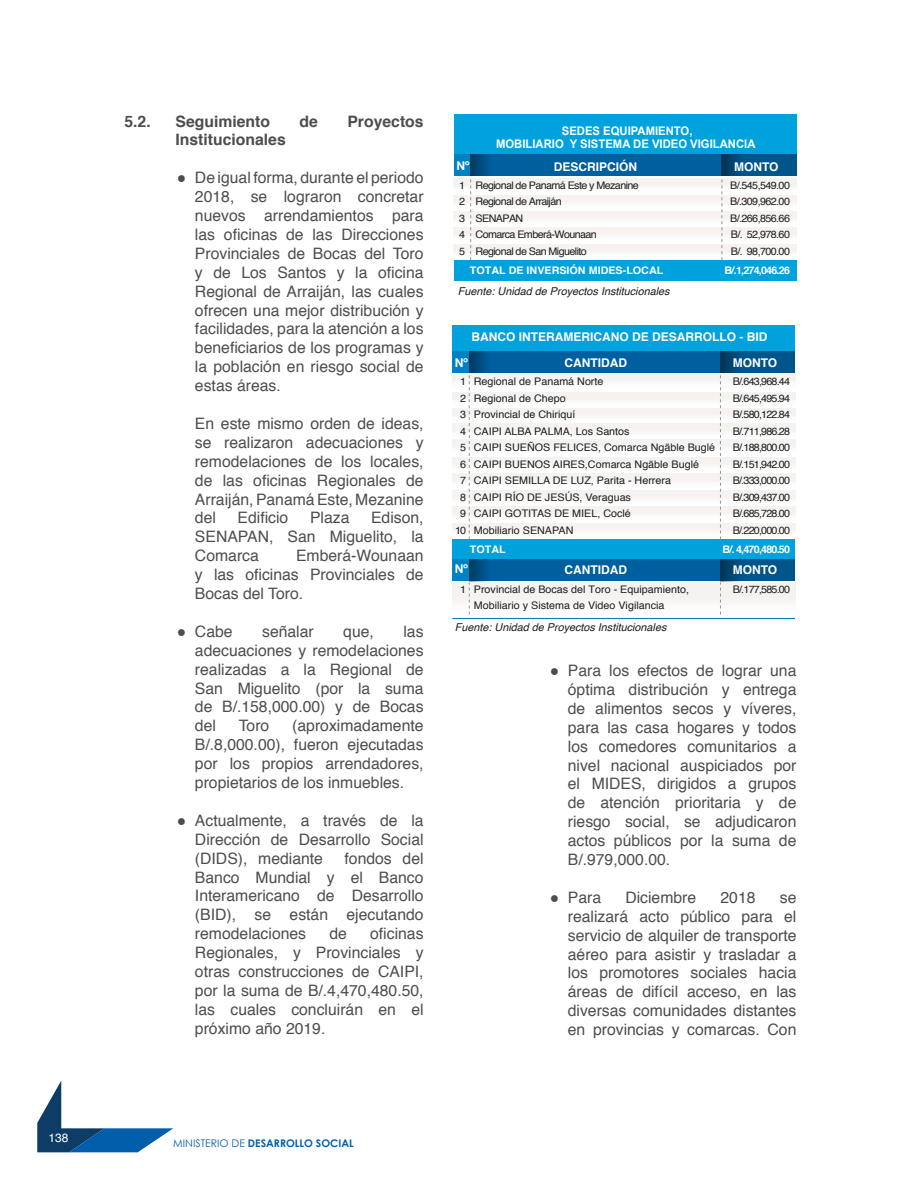
<style>
.page{position:relative;width:918px;height:1188px;background:#fff}
.page>*{position:absolute;margin:0;border:0;box-sizing:border-box;transform-origin:0 0}
.t1{font:15.75px/18.9px "Helvetica";color:#4d4d4f;text-align:justify}
.t2{font:700 15.75px "Helvetica";color:#4d4d4f}
.t3{font:700 12px "Helvetica";color:#fff}
.t4{font:12px "Helvetica";color:#fff}
.t5{font:700 11.85px/13.5px "Arial";color:#fff;text-align:center;scale:.95 1}
.t6{font:italic 10.8px "Helvetica";color:#1d1d1b}
.t7{font:700 10.5px "Century Gothic";color:#005eab}
.t8{font:10.35px/16.5px "Helvetica";color:#1d1d1b;text-align:justify}
.t9{font:10.35px/16.5px "Helvetica";letter-spacing:-.055em;color:#1d1d1b}
.t10{font:700 10.35px "Helvetica";color:#fff}
.s1{font-weight:400}
</style>
<div class="page">
<svg style="left:37px;top:1081px;width:136px;height:71px"></svg>
<div style="left:454px;top:179px;width:342px;height:13px;background:#f6f4f2"></div>
<svg style="left:454px;top:195px;width:342px;height:12px"></svg>
<svg style="left:454px;top:211px;width:342px;height:14px"></svg>
<svg style="left:454px;top:228px;width:342px;height:14px"></svg>
<svg style="left:454px;top:244px;width:342px;height:14px"></svg>
<div style="left:454px;top:261px;width:342px;height:20px;background:#00a2de"></div>
<svg style="left:722px;top:178px;width:1px;height:82px"></svg>
<svg style="left:470px;top:178px;width:1px;height:82px"></svg>
<div style="left:454px;top:115px;width:342px;height:40px;background:#00a2de"></div>
<div style="left:454px;top:155px;width:17px;height:21px;background:#0082c2"></div>
<div style="left:471px;top:155px;width:251px;height:21px;background:#005f9e"></div>
<div style="left:471px;top:155px;width:20px;height:21px;background:linear-gradient(to right,#003a61,#005b97)"></div>
<div style="left:722px;top:155px;width:74px;height:21px;background:#00558b"></div>
<div style="left:722px;top:155px;width:20px;height:21px;background:linear-gradient(to right,#003454,#005184)"></div>
<div style="left:452px;top:374px;width:343px;height:13px;background:#f6f4f2"></div>
<svg style="left:452px;top:392px;width:343px;height:14px"></svg>
<svg style="left:452px;top:408px;width:343px;height:12px"></svg>
<svg style="left:452px;top:424px;width:343px;height:14px"></svg>
<div style="left:452px;top:440px;width:343px;height:14px;background:#f6f4f2"></div>
<svg style="left:452px;top:457px;width:343px;height:11px"></svg>
<div style="left:452px;top:474px;width:343px;height:14px;background:#f6f3f2"></div>
<svg style="left:452px;top:491px;width:343px;height:13px"></svg>
<div style="left:452px;top:507px;width:343px;height:13px;background:#f6f4f2"></div>
<svg style="left:452px;top:523px;width:343px;height:14px"></svg>
<div style="left:452px;top:583px;width:343px;height:36px;background:#f6f5f3"></div>
<div style="left:452px;top:325px;width:343px;height:27px;background:#00a2de"></div>
<div style="left:452px;top:540px;width:343px;height:20px;background:#00a2de"></div>
<div style="left:452px;top:351px;width:17px;height:21px;background:#0082c2"></div>
<div style="left:469px;top:351px;width:251px;height:21px;background:#005f9e"></div>
<svg style="left:469px;top:351px;width:18px;height:21px"></svg>
<div style="left:720px;top:351px;width:75px;height:21px;background:#00558b"></div>
<svg style="left:720px;top:351px;width:18px;height:21px"></svg>
<div style="left:452px;top:560px;width:17px;height:21px;background:#0082c2"></div>
<div style="left:469px;top:560px;width:251px;height:21px;background:#005f9e"></div>
<svg style="left:469px;top:560px;width:18px;height:21px"></svg>
<div style="left:720px;top:560px;width:75px;height:21px;background:#00558b"></div>
<svg style="left:720px;top:560px;width:18px;height:21px"></svg>
<hr style="left:452px;top:618px;width:343px;height:1px;background:#0082c2">
<svg style="left:720px;top:375px;width:1px;height:165px"></svg>
<svg style="left:469px;top:375px;width:1px;height:165px"></svg>
<svg style="left:720px;top:583px;width:1px;height:31px"></svg>
<svg style="left:469px;top:583px;width:1px;height:31px"></svg>
<p class="t4" style="left:49px;top:1129px;width:22px">138</p>
<p class="t2" style="left:124px;top:108px;width:28px">5.2.</p>
<p class="t2" style="left:175px;top:108px;width:96px">Seguimiento</p>
<p class="t2" style="left:300px;top:108px;width:20px">de</p>
<p class="t2" style="left:347px;top:108px;width:78px">Proyectos</p>
<p class="t2" style="left:175px;top:127px;width:112px">Institucionales</p>
<p class="t1" style="left:195px;top:169px;width:230px;text-indent:-18px">● De igual forma, durante el periodo 2018, se lograron concretar nuevos arrendamientos para las oficinas de las Direcciones Provinciales de Bocas del Toro y de Los Santos y la oficina Regional de Arraiján, las cuales ofrecen una mejor distribución y facilidades, para la atención a los beneficiarios de los programas y la población en riesgo social de estas áreas.</p>
<p class="t1" style="left:195px;top:414px;width:230px">En este mismo orden de ideas, se realizaron adecuaciones y remodelaciones de los locales, de las oficinas Regionales de Arraiján, Panamá Este, Mezanine del</p>
<p class="t1" style="left:238px;top:509px;width:52px">Edificio</p>
<p class="t1" style="left:310px;top:509px;width:41px">Plaza</p>
<p class="t1" style="left:195px;top:509px;width:230px;text-indent:176px">Edison, SENAPAN, San Miguelito, la Comarca</p>
<p class="t1" style="left:195px;top:547px;width:230px;text-indent:101px">Emberá-Wounaan y las oficinas Provinciales de Bocas del Toro.</p>
<p class="t1" style="left:177px;top:622px;width:57px">● Cabe</p>
<p class="t1" style="left:262px;top:622px;width:53px">señalar</p>
<p class="t1" style="left:343px;top:622px;width:32px">que,</p>
<p class="t1" style="left:195px;top:622px;width:230px;text-indent:208px">las adecuaciones y remodelaciones realizadas a la Regional de San Miguelito (por la suma de B/.158,000.00) y de Bocas del</p>
<p class="t1" style="left:195px;top:717px;width:230px;text-indent:97px">(aproximadamente B/.8,000.00), fueron ejecutadas por los propios arrendadores, propietarios de los inmuebles.</p>
<p class="t1" style="left:195px;top:811px;width:230px;text-indent:-18px">● Actualmente, a través de la Dirección de Desarrollo Social (DIDS), mediante</p>
<p class="t1" style="left:239px;top:717px;width:32px">Toro</p>
<p class="t1" style="left:195px;top:849px;width:230px;text-indent:150px">fondos del Banco Mundial y el Banco Interamericano de Desarrollo (BID), se están ejecutando remodelaciones</p>
<p class="t1" style="left:195px;top:925px;width:230px;text-indent:175px">oficinas Regionales, y Provinciales y otras construcciones de CAIPI, por la suma de B/.4,470,480.50, las cuales concluirán en el próximo año 2019.</p>
<p class="t1" style="left:329px;top:925px;width:19px">de</p>
<p class="t5" style="left:496px;top:124px;width:275px">SEDES EQUIPAMIENTO,<br>MOBILIARIO Y SISTEMA DE VIDEO VIGILANCIA</p>
<p class="t3" style="left:456px;top:156px;width:15px">Nº</p>
<p class="t3" style="left:554px;top:157px;width:85px">DESCRIPCIÓN</p>
<p class="t3" style="left:734px;top:157px;width:46px">MONTO</p>
<p class="t9" style="left:476px;top:177px;width:165px">Regional de Panamá Este y Mezanine<br>Regional de Arraiján<br>SENAPAN<br>Comarca Emberá-Wounaan<br>Regional de San Miguelito</p>
<p class="t8" style="left:459px;top:177px;width:7px">1<br>2<br>3<br>4<br>5</p>
<p class="t8" style="left:730px;top:177px;width:61px">B/.545,549.00<br>B/.309,962.00<br>B/.266,856.66<br>B/. 52,978.60<br>B/. 98,700.00</p>
<p class="t10" style="left:470px;top:262px;width:195px">TOTAL DE INVERSIÓN MIDES-LOCAL</p>
<p class="t10" style="left:725px;top:262px;width:67px">B/.1,274,046.26</p>
<p class="t6" style="left:458px;top:282px;width:213px">Fuente: Unidad de Proyectos Institucionales</p>
<p class="t3" style="left:472px;top:327px;width:297px">BANCO INTERAMERICANO DE DESARROLLO - BID</p>
<p class="t3" style="left:455px;top:353px;width:15px">Nº</p>
<p class="t3" style="left:564px;top:353px;width:64px">CANTIDAD</p>
<p class="t3" style="left:733px;top:353px;width:46px">MONTO</p>
<p class="t8" style="left:474px;top:374px;width:243px;text-align:left">Regional de Panamá Norte<br>Regional de Chepo<br>Provincial de Chiriquí<br>CAIPI ALBA PALMA, Los Santos<br>CAIPI SUEÑOS FELICES, Comarca Ngäble Buglé<br>CAIPI BUENOS AIRES,Comarca Ngäble Buglé<br>CAIPI SEMILLA DE LUZ, Parita - Herrera<br>CAIPI RÍO DE JESÚS, Veraguas<br>CAIPI GOTITAS DE MIEL, Coclé<br>Mobiliario SENAPAN</p>
<p class="t8" style="left:455px;top:374px;width:13px;text-align:center">1<br>2<br>3<br>4<br>5<br>6<br>7<br>8<br>9<br>10</p>
<p class="t8" style="left:733px;top:374px;width:59px">B/.643,968.44<br>B/.645,495.94<br>B/.580,122.84<br>B/.711,986.28<br>B/.188,800.00<br>B/.151,942.00<br>B/.333,000.00<br>B/.309,437.00<br>B/.685,728.00<br>B/.220,000.00</p>
<p class="t10" style="left:470px;top:541px;width:37px">TOTAL</p>
<p class="t10" style="left:723px;top:541px;width:69px">B/. 4,470,480.50</p>
<p class="t3" style="left:455px;top:559px;width:15px">Nº</p>
<p class="t3" style="left:564px;top:560px;width:64px">CANTIDAD</p>
<p class="t3" style="left:733px;top:560px;width:46px">MONTO</p>
<p class="t8" style="left:474px;top:581px;width:217px">Provincial de Bocas del Toro - Equipamiento,<br>Mobiliario y Sistema de Video Vigilancia</p>
<p class="t8" style="left:460px;top:581px;width:7px">1</p>
<p class="t8" style="left:733px;top:581px;width:59px">B/.177,585.00</p>
<p class="t6" style="left:455px;top:618px;width:213px">Fuente: Unidad de Proyectos Institucionales</p>
<p class="t1" style="left:568px;top:662px;width:230px;text-indent:-18px">● Para los efectos de lograr una óptima distribución y entrega de alimentos secos y víveres, para las casa hogares y todos los comedores comunitarios a nivel nacional auspiciados por el MIDES, dirigidos a grupos de atención prioritaria y de riesgo social, se adjudicaron actos públicos por la suma de B/.979,000.00.</p>
<p class="t1" style="left:550px;top:888px;width:53px">● Para</p>
<p class="t1" style="left:625px;top:888px;width:72px">Diciembre</p>
<p class="t1" style="left:721px;top:888px;width:37px">2018</p>
<p class="t1" style="left:568px;top:888px;width:230px;text-indent:212px">se realizará acto público para el servicio de alquiler de transporte aéreo para asistir y trasladar a los promotores sociales hacia áreas de difícil acceso, en las diversas comunidades distantes en provincias y comarcas. Con</p>
<p class="t7" style="left:173px;top:1135px;width:182px"><span class="s1">MINISTERIO DE</span> DESARROLLO SOCIAL</p>
</div>
